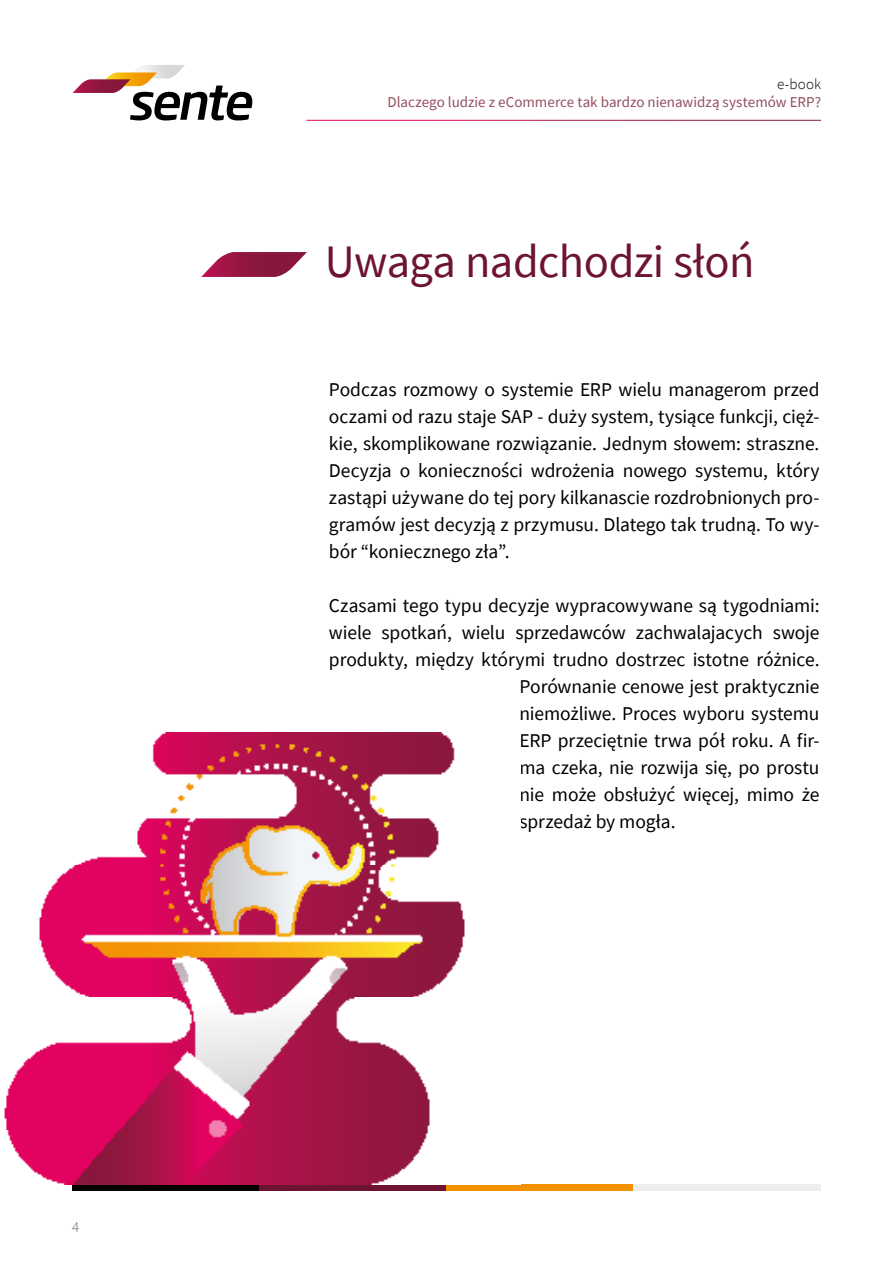
<style>
.page{position:relative;width:893px;height:1263px;background:#fff}
.page>*{position:absolute;margin:0;border:0;box-sizing:border-box;transform-origin:0 0}
.t1{font:46.5px "Source Sans Pro";letter-spacing:-.01em;color:#6d1432}
.t2{font:19.5px/27px "Source Sans Pro";letter-spacing:-.005em;color:#000;text-align:justify}
.t3{font:15px "Source Sans Pro";color:#924e5d}
.t4{font:300 15px "Source Sans Pro";color:#000}
.t5{font:300 15px "Source Sans Pro";color:#706f6f}
</style>
<div class="page">
<svg style="left:73px;top:65px;width:179px;height:55px"></svg>
<div style="left:72px;top:1184px;width:187px;height:7px;background:#000"></div>
<div style="left:259px;top:1184px;width:187px;height:7px;background:#6d1432"></div>
<div style="left:446px;top:1184px;width:188px;height:7px;background:#f39200"></div>
<div style="left:634px;top:1184px;width:187px;height:7px;background:#ededed"></div>
<svg style="left:201px;top:252px;width:106px;height:25px"></svg>
<img style="left:4px;top:733px;width:461px;height:451px">
<p class="t5" style="left:72px;top:1218px;width:9px">4</p>
<p class="t4" style="left:777px;top:74px;width:45px">e-book</p>
<p class="t3" style="left:387px;top:92px;width:435px">Dlaczego ludzie z eCommerce tak bardzo nienawidzą systemów ERP?</p>
<h1 class="t1" style="left:325px;top:232px;width:432px">Uwaga nadchodzi słoń</h1>
<p class="t2" style="left:329px;top:376px;width:492px">Podczas rozmowy o systemie ERP wielu managerom przed oczami od razu staje SAP - duży system, tysiące funkcji, cięż&shy;kie, skomplikowane rozwiązanie. Jednym słowem: straszne.<br>Decyzja o konieczności wdrożenia nowego systemu, który zastąpi używane do tej pory kilkanascie rozdrobnionych pro&shy;gramów jest decyzją z przymusu. Dlatego tak trudną. To wy&shy;bór “koniecznego zła”.</p>
<p class="t2" style="left:329px;top:592px;width:492px">Czasami tego typu decyzje wypracowywane są tygodniami:</p>
<p class="t2" style="left:329px;top:619px;width:492px">wiele spotkań, wielu sprzedawców zachwalajacych swoje</p>
<p class="t2" style="left:329px;top:646px;width:492px">produkty, między którymi trudno dostrzec istotne różnice.</p>
<p class="t2" style="left:519px;top:673px;width:301px">Porównanie cenowe jest praktycznie</p>
<p class="t2" style="left:519px;top:700px;width:302px">niemożliwe. Proces wyboru systemu</p>
<p class="t2" style="left:519px;top:727px;width:302px">ERP przeciętnie trwa pół roku. A fir-</p>
<p class="t2" style="left:519px;top:754px;width:301px">ma czeka, nie rozwija się, po prostu</p>
<p class="t2" style="left:519px;top:781px;width:301px">nie może obsłużyć więcej, mimo że</p>
<p class="t2" style="left:519px;top:808px;width:158px">sprzedaż by mogła.</p>
</div>
